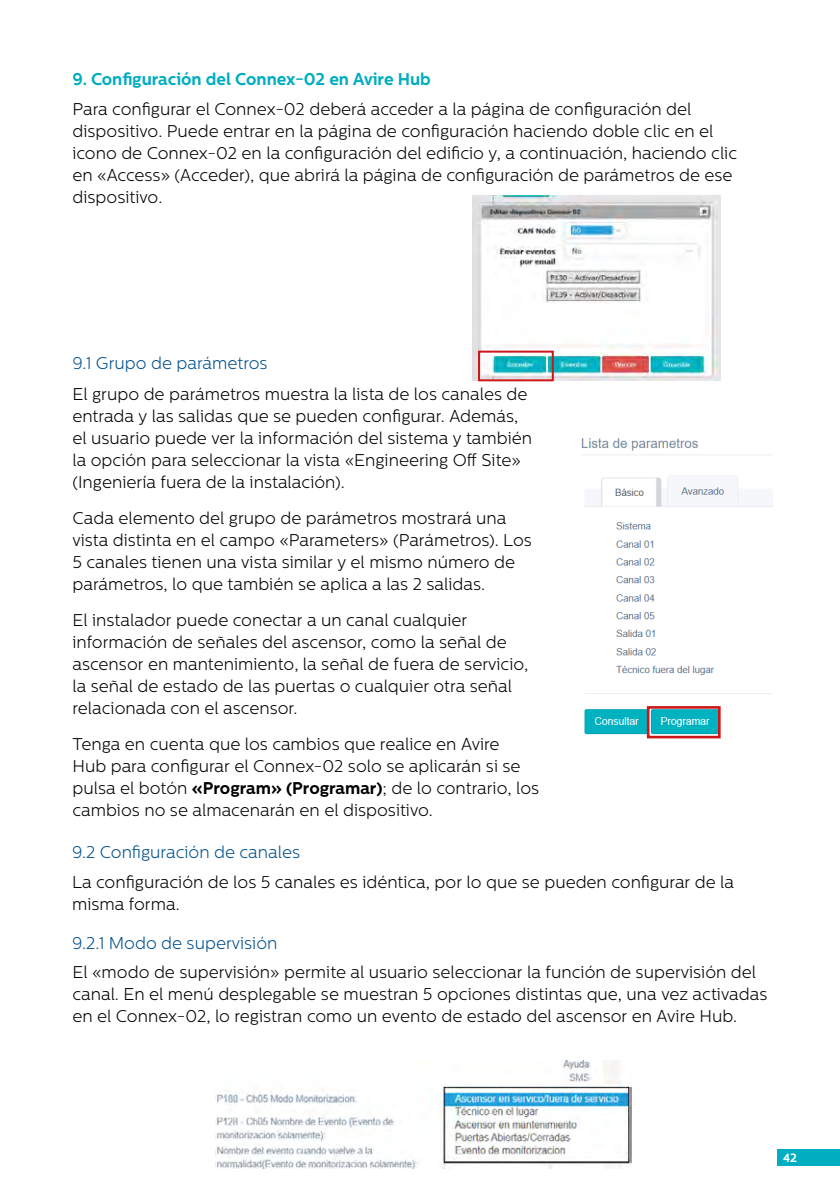
<style>
.page{position:relative;width:840px;height:1191px;background:#fff}
.page>*{position:absolute;margin:0;border:0;box-sizing:border-box;transform-origin:0 0}
.t1{font:300 17px/22px "Centrale Sans";color:#000}
.t2{font:300 17px "Centrale Sans";color:#00508c}
.t3{font:700 17px "Centrale Sans";color:#00adc1}
.t4{font:700 12px "Centrale Sans";color:#fff}
.s1{font-weight:700}
</style>
<div class="page">
<div style="left:777px;top:1149px;width:62px;height:16px;background:#00adc1"></div>
<img style="left:215px;top:1061px;width:416px;height:107px">
<img style="left:472px;top:196px;width:248px;height:184px">
<div style="left:477px;top:350px;width:76px;height:31px;border:2px solid #cd1719"></div>
<img style="left:581px;top:438px;width:190px;height:301px">
<div style="left:646px;top:706px;width:74px;height:32px;border:3px solid #cd1719"></div>
<p class="t3" style="left:72px;top:69px;width:360px">9. Configuración del Connex-02 en Avire Hub</p>
<p class="t1" style="left:72px;top:98px;width:666px">Para configurar el Connex-02 deberá acceder a la página de configuración del dispositivo. Puede entrar en la página de configuración haciendo doble clic en el icono de Connex-02 en la configuración del edificio y, a continuación, haciendo clic en «Access» (Acceder), que abrirá la página de configuración de parámetros de ese dispositivo.</p>
<p class="t2" style="left:72px;top:354px;width:197px">9.1 Grupo de parámetros</p>
<p class="t1" style="left:72px;top:383px;width:461px">El grupo de parámetros muestra la lista de los canales de entrada y las salidas que se pueden configurar. Además, el usuario puede ver la información del sistema y también la opción para seleccionar la vista «Engineering Off Site» (Ingeniería fuera de la instalación).</p>
<p class="t1" style="left:72px;top:507px;width:460px">Cada elemento del grupo de parámetros mostrará una vista distinta en el campo «Parameters» (Parámetros). Los 5 canales tienen una vista similar y el mismo número de parámetros, lo que también se aplica a las 2 salidas.</p>
<p class="t1" style="left:72px;top:609px;width:457px">El instalador puede conectar a un canal cualquier información de señales del ascensor, como la señal de ascensor en mantenimiento, la señal de fuera de servicio, la señal de estado de las puertas o cualquier otra señal relacionada con el ascensor.</p>
<p class="t1" style="left:72px;top:733px;width:468px">Tenga en cuenta que los cambios que realice en Avire<br>Hub para configurar el Connex-02 solo se aplicarán si se pulsa el botón <span class="s1">«Program» (Programar)</span>; de lo contrario, los cambios no se almacenarán en el dispositivo.</p>
<p class="t2" style="left:72px;top:842px;width:229px">9.2 Configuración de canales</p>
<p class="t1" style="left:72px;top:871px;width:663px">La configuración de los 5 canales es idéntica, por lo que se pueden configurar de la misma forma.</p>
<p class="t2" style="left:72px;top:934px;width:207px">9.2.1 Modo de supervisión</p>
<p class="t1" style="left:72px;top:961px;width:696px">El «modo de supervisión» permite al usuario seleccionar la función de supervisión del canal. En el menú desplegable se muestran 5 opciones distintas que, una vez activadas en el Connex-02, lo registran como un evento de estado del ascensor en Avire Hub.</p>
<p class="t4" style="left:782px;top:1150px;width:15px">42</p>
</div>
